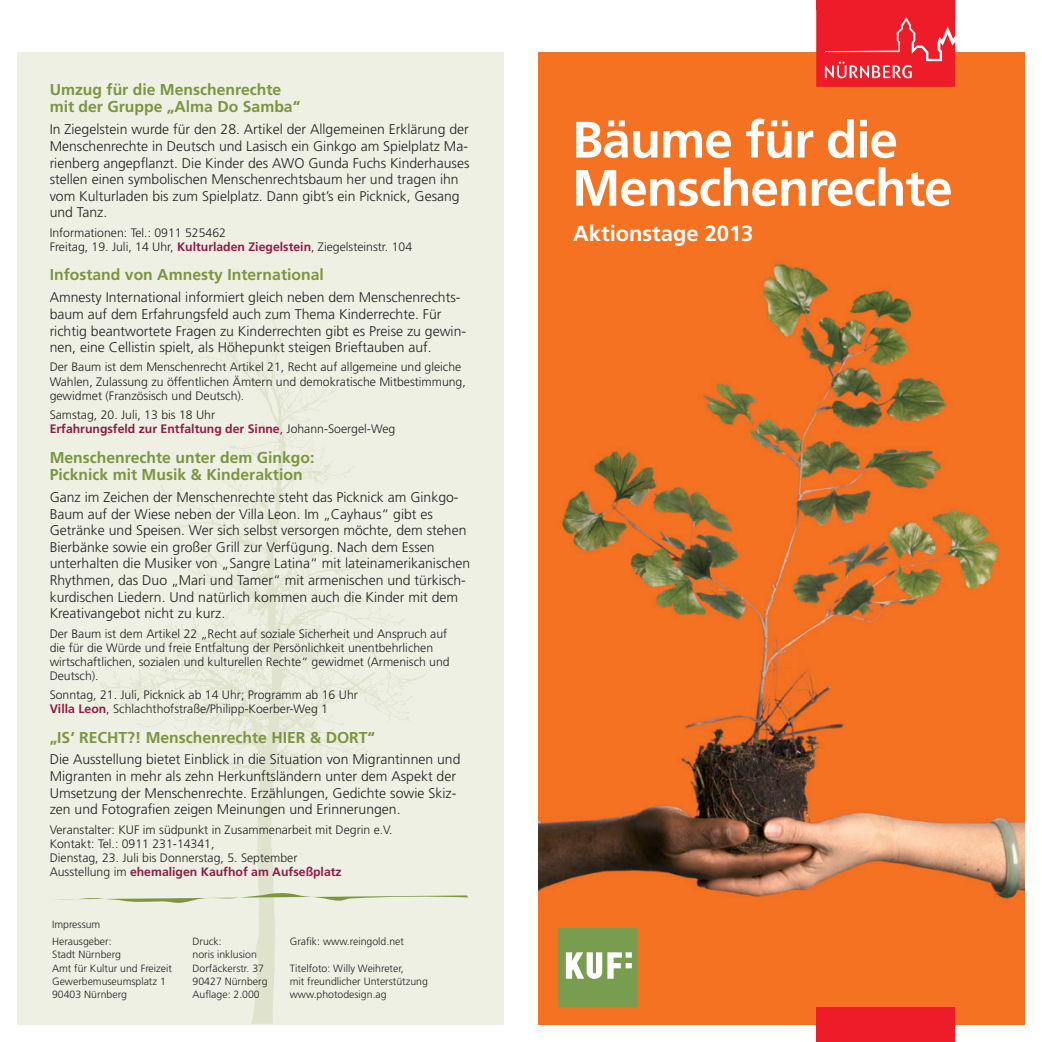
<style>
.page{position:relative;width:1042px;height:1042px;background:#fff}
.page>*{position:absolute;margin:0;border:0;box-sizing:border-box;transform-origin:0 0}
.t1{font:700 51.1px/48.1px "Frutiger";letter-spacing:-.02em;color:#fff}
.t2{font:700 21.88px "Frutiger";color:#fff}
.t3{font:700 15.75px/17.5px "Frutiger";color:#7b9540}
.t4{font:300 14px/16.6px "Frutiger";color:#231f20}
.t5{font:300 12.25px/14px "Frutiger";color:#231f20}
.t6{font:300 10.5px/13.1px "Frutiger";color:#231f20}
.s1{font-weight:700;color:#901c45}
</style>
<div class="page">
<img style="left:538px;top:52px;width:487px;height:972px">
<div style="left:17px;top:52px;width:487px;height:973px;background:#eff0e4"></div>
<div style="left:558px;top:928px;width:79px;height:79px;background:#799d4e"></div>
<svg style="left:566px;top:952px;width:66px;height:27px"></svg>
<svg style="left:94px;top:316px;width:333px;height:708px"></svg>
<svg style="left:55px;top:893px;width:413px;height:10px"></svg>
<div style="left:816px;top:1007px;width:139px;height:35px;background:#ee1c28"></div>
<svg style="left:816px;top:10px;width:139px;height:77px;background:#ef303b"></svg>
<div style="left:816px;top:0;width:139px;height:10px;background:#ee1c28"></div>
<p class="t3" style="left:50px;top:81px;width:252px">Umzug für die Menschenrechte mit der Gruppe „Alma Do Samba“</p>
<p class="t4" style="left:50px;top:121px;width:421px">In Ziegelstein wurde für den 28. Artikel der Allgemeinen Erklärung der Menschenrechte in Deutsch und Lasisch ein Ginkgo am Spielplatz Ma&shy;rienberg angepflanzt. Die Kinder des AWO Gunda Fuchs Kinderhauses stellen einen symbolischen Menschenrechtsbaum her und tragen ihn vom Kulturladen bis zum Spielplatz. Dann gibt’s ein Picknick, Gesang und Tanz.</p>
<p class="t5" style="left:50px;top:226px;width:364px">Informationen: Tel.: 0911 525462<br>Freitag, 19. Juli, 14 Uhr, <span class="s1">Kulturladen Ziegelstein</span>, Ziegelsteinstr. 104</p>
<p class="t3" style="left:50px;top:266px;width:276px">Infostand von Amnesty International</p>
<p class="t4" style="left:50px;top:289px;width:418px">Amnesty International informiert gleich neben dem Menschenrechts&shy;baum auf dem Erfahrungsfeld auch zum Thema Kinderrechte. Für richtig beantwortete Fragen zu Kinderrechten gibt es Preise zu gewin&shy;nen, eine Cellistin spielt, als Höhepunkt steigen Brieftauben auf.</p>
<p class="t5" style="left:50px;top:360px;width:418px">Der Baum ist dem Menschenrecht Artikel 21, Recht auf allgemeine und gleiche<br>Wahlen, Zulassung zu öffentlichen Ämtern und demokratische Mitbestimmung, gewidmet (Französisch und Deutsch).</p>
<p class="t5" style="left:50px;top:408px;width:347px">Samstag, 20. Juli, 13 bis 18 Uhr<br><span class="s1">Erfahrungsfeld zur Entfaltung der Sinne</span>, Johann-Soergel-Weg</p>
<p class="t3" style="left:50px;top:448px;width:266px">Menschenrechte unter dem Ginkgo:<br>Picknick mit Musik &amp; Kinderaktion</p>
<p class="t4" style="left:50px;top:489px;width:422px">Ganz im Zeichen der Menschenrechte steht das Picknick am Ginkgo-Baum auf der Wiese neben der Villa Leon. Im „Cayhaus“ gibt es Getränke und Speisen. Wer sich selbst versorgen möchte, dem stehen Bierbänke sowie ein großer Grill zur Verfügung. Nach dem Essen unterhalten die Musiker von „Sangre Latina“ mit lateinamerikanischen Rhythmen, das Duo „Mari und Tamer“ mit armenischen und türkisch&shy;kurdischen Liedern. Und natürlich kommen auch die Kinder mit dem Kreativangebot nicht zu kurz.</p>
<p class="t5" style="left:50px;top:626px;width:401px">Der Baum ist dem Artikel 22 „Recht auf soziale Sicherheit und Anspruch auf die für die Würde und freie Entfaltung der Persönlichkeit unentbehrlichen wirtschaftlichen, sozialen und kulturellen Rechte“ gewidmet (Armenisch und Deutsch).</p>
<p class="t5" style="left:50px;top:688px;width:310px">Sonntag, 21. Juli, Picknick ab 14 Uhr; Programm ab 16 Uhr<br><span class="s1">Villa Leon</span>, Schlachthofstraße/Philipp-Koerber-Weg 1</p>
<p class="t3" style="left:50px;top:728px;width:327px">„IS‘ RECHT?! Menschenrechte HIER &amp; DORT“</p>
<p class="t4" style="left:50px;top:751px;width:412px">Die Ausstellung bietet Einblick in die Situation von Migrantinnen und Migranten in mehr als zehn Herkunftsländern unter dem Aspekt der Umsetzung der Menschenrechte. Erzählungen, Gedichte sowie Skiz&shy;zen und Fotografien zeigen Meinungen und Erinnerungen.</p>
<p class="t5" style="left:50px;top:822px;width:344px">Veranstalter: KUF im südpunkt in Zusammenarbeit mit Degrin e.V.<br>Kontakt: Tel.: 0911 231-14341,<br>Dienstag, 23. Juli bis Donnerstag, 5. September<br>Ausstellung im <span class="s1">ehemaligen Kaufhof am Aufseßplatz</span></p>
<p class="t6" style="left:52px;top:915px;width:61px;line-height:17.5px">Impressum<br>Herausgeber:</p>
<p class="t6" style="left:52px;top:948px;width:121px">Stadt Nürnberg<br>Amt für Kultur und Freizeit<br>Gewerbemuseumsplatz 1<br>90403 Nürnberg</p>
<p class="t6" style="left:193px;top:935px;width:76px">Druck:<br>noris inklusion<br>Dorfäckerstr. 37<br>90427 Nürnberg<br>Auflage: 2.000</p>
<p class="t6" style="left:290px;top:935px;width:116px">Grafik: www.reingold.net</p>
<p class="t6" style="left:290px;top:961px;width:140px">Titelfoto: Willy Weihreter,<br>mit freundlicher Unterstützung www.photodesign.ag</p>
<h1 class="t1" style="left:572px;top:116px;width:382px">Bäume für die<br>Menschenrechte</h1>
<h2 class="t2" style="left:573px;top:220px;width:182px">Aktionstage 2013</h2>
</div>
